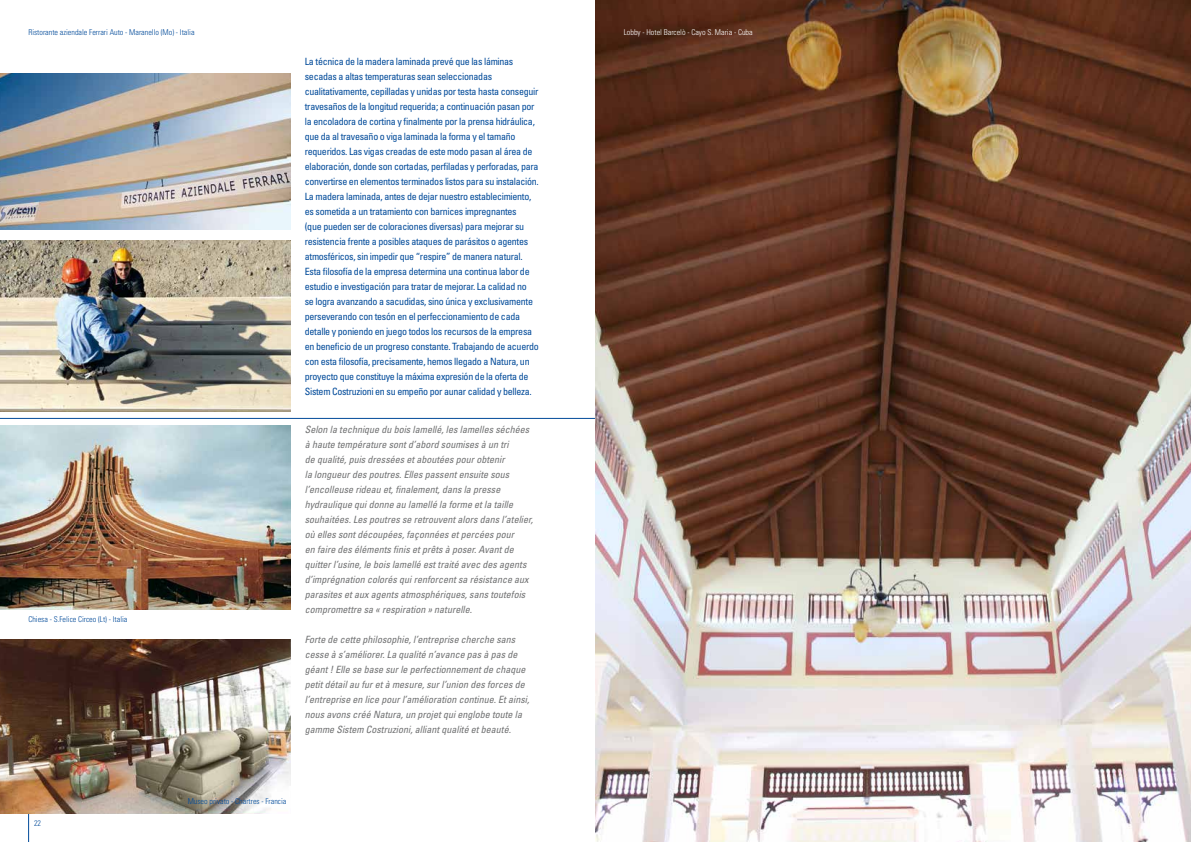
<style>
.page{position:relative;width:1191px;height:842px;background:#fff}
.page>*{position:absolute;margin:0;border:0;box-sizing:border-box;transform-origin:0 0}
.t1{font:condensed 10px/15px "Univers";letter-spacing:-.03em;color:#004a99}
.t2{font:italic condensed 10px/15px "Univers";color:#707172}
.t3{font:300 condensed 8px "Univers";color:#004a99}
.t4{font:300 condensed 8px "Univers";color:#fff}
</style>
<div class="page">
<svg style="left:28px;top:814px;width:1px;height:28px"></svg>
<img style="left:0;top:425px;width:291px;height:184px">
<img style="left:0;top:240px;width:291px;height:171px">
<hr style="left:0;top:418px;width:1191px;height:1px;background:#004a99">
<img style="left:596px;top:0;width:595px;height:842px">
<img style="left:0;top:73px;width:291px;height:156px">
<img style="left:0;top:640px;width:291px;height:174px">
<p class="t3" style="left:28px;top:27px;width:168px">Ristorante aziendale Ferrari Auto - Maranello (Mo) - Italia</p>
<p class="t3" style="left:28px;top:615px;width:101px">Chiesa - S.Felice Circeo (Lt) - Italia</p>
<p class="t1" style="left:305px;top:53px;width:235px">La técnica de la madera laminada prevé que las láminas secadas a altas temperaturas sean seleccionadas cualitativamente, cepilladas y unidas por testa hasta conseguir travesaños de la longitud requerida; a continuación pasan por la encoladora de cortina y finalmente por la prensa hidráulica, que da al travesaño o viga laminada la forma y el tamaño requeridos. Las vigas creadas de este modo pasan al área de elaboración, donde son cortadas, perfiladas y perforadas, para convertirse en elementos terminados listos para su instalación.<br>La madera laminada, antes de dejar nuestro establecimiento, es sometida a un tratamiento con barnices impregnantes<br>(que pueden ser de coloraciones diversas) para mejorar su resistencia frente a posibles ataques de parásitos o agentes atmosféricos, sin impedir que “respire” de manera natural.<br>Esta filosofía de la empresa determina una continua labor de estudio e investigación para tratar de mejorar. La calidad no<br>se logra avanzando a sacudidas, sino única y exclusivamente perseverando con tesón en el perfeccionamiento de cada detalle y poniendo en juego todos los recursos de la empresa en beneficio de un progreso constante. Trabajando de acuerdo con esta filosofía, precisamente, hemos llegado a Natura, un proyecto que constituye la máxima expresión de la oferta de Sistem Costruzioni en su empeño por aunar calidad y belleza.</p>
<p class="t2" style="left:305px;top:422px;width:230px">Selon la technique du bois lamellé, les lamelles séchées à haute température sont d’abord soumises à un tri<br>de qualité, puis dressées et aboutées pour obtenir<br>la longueur des poutres. Elles passent ensuite sous l’encolleuse rideau et, finalement, dans la presse hydraulique qui donne au lamellé la forme et la taille souhaitées. Les poutres se retrouvent alors dans l’atelier, où elles sont découpées, façonnées et percées pour<br>en faire des éléments finis et prêts à poser. Avant de quitter l’usine, le bois lamellé est traité avec des agents d’imprégnation colorés qui renforcent sa résistance aux parasites et aux agents atmosphériques, sans toutefois compromettre sa « respiration » naturelle.</p>
<p class="t2" style="left:305px;top:632px;width:226px">Forte de cette philosophie, l’entreprise cherche sans cesse à s’améliorer. La qualité n’avance pas à pas de géant ! Elle se base sur le perfectionnement de chaque petit détail au fur et à mesure, sur l’union des forces de l’entreprise en lice pour l’amélioration continue. Et ainsi, nous avons créé Natura, un projet qui englobe toute la gamme Sistem Costruzioni, alliant qualité et beauté.</p>
<p class="t3" style="left:34px;top:818px;width:9px">22</p>
<p class="t3" style="left:188px;top:797px;width:100px">Museo privato - Chartres - Francia</p>
<p class="t4" style="left:624px;top:27px;width:130px">Lobby - Hotel Barcelò - Cayo S. Maria - Cuba</p>
</div>
